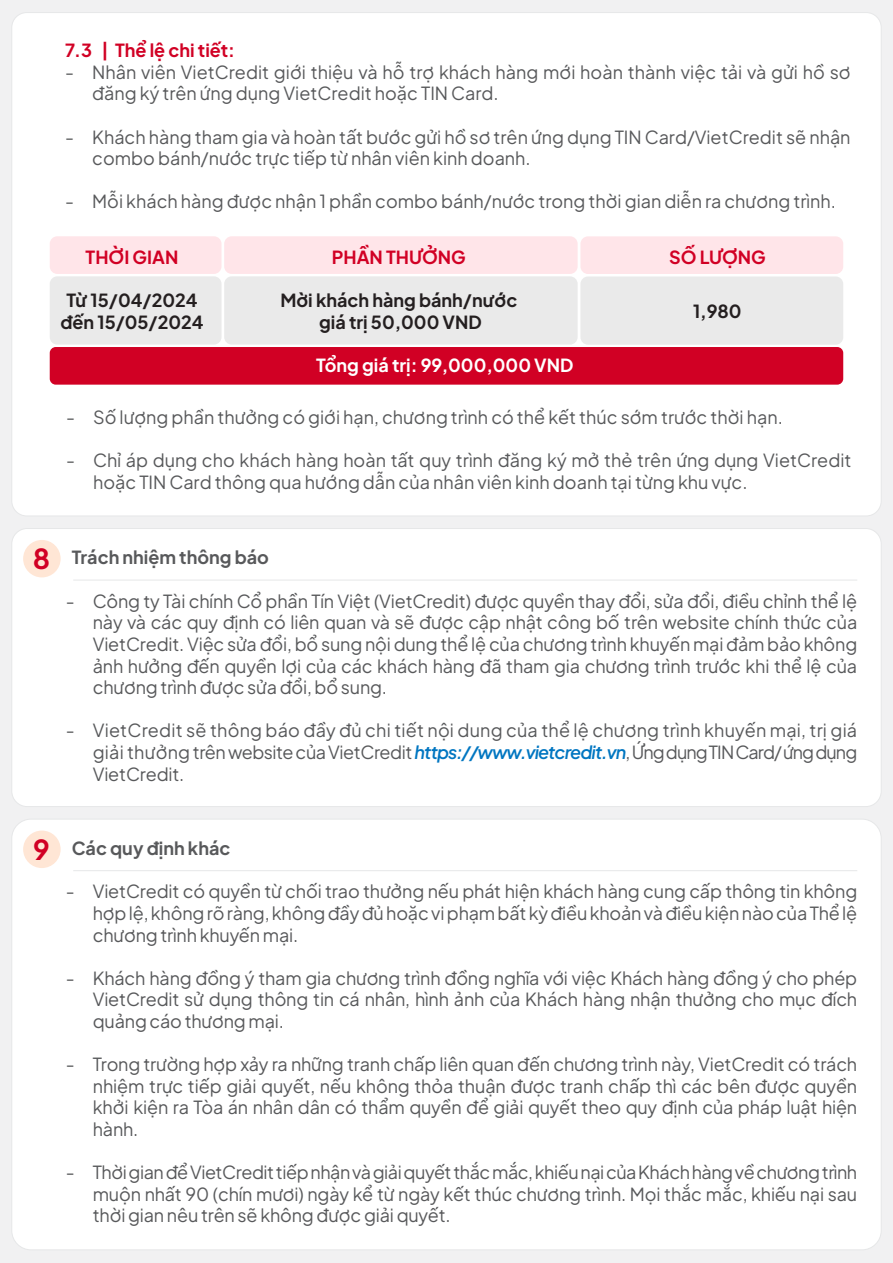
<style>
.page{position:relative;width:893px;height:1263px;background:#f1f1f2}
.page>*{position:absolute;margin:0;border:0;box-sizing:border-box;transform-origin:0 0}
.t1{font:700 27.45px "Plus Jakarta Sans";color:#d10024}
.t2{font:18px/21.6px "Plus Jakarta Sans";color:#58595b;text-align:justify}
.t3{font:700 18px/21.6px "Plus Jakarta Sans";color:#241f20;text-align:center}
.t4{font:700 18px "Plus Jakarta Sans";color:#d10024}
.t5{font:700 18px "Plus Jakarta Sans";color:#58595b}
.t6{font:700 18px "Plus Jakarta Sans";color:#fff}
.s1{font-weight:600;font-style:italic;color:#0076c1}
</style>
<div class="page">
<div style="left:12px;top:13px;width:869px;height:503px;background:#fff;border-radius:15px"></div>
<div style="left:50px;top:236px;width:172px;height:38px;background:#ffe5e9;border-radius:8px"></div>
<div style="left:580px;top:236px;width:263px;height:38px;background:#ffe5e9;border-radius:8px"></div>
<div style="left:224px;top:236px;width:354px;height:38px;background:#ffe5e9;border-radius:8px"></div>
<div style="left:50px;top:276px;width:172px;height:69px;background:#eaeaea;border-radius:8px"></div>
<div style="left:580px;top:276px;width:263px;height:69px;background:#eaeaea;border-radius:8px"></div>
<div style="left:224px;top:276px;width:354px;height:69px;background:#eaeaea;border-radius:8px"></div>
<div style="left:50px;top:347px;width:793px;height:38px;background:#d10024;border-radius:6px"></div>
<div style="left:12px;top:528px;width:869px;height:278px;background:#fff;border-radius:16px"></div>
<div style="left:23px;top:540px;width:38px;height:37px;background:#ffe6d5;border-radius:50%"></div>
<hr style="left:73px;top:580px;width:784px;height:1px;background:#e6e7e8">
<div style="left:12px;top:819px;width:869px;height:431px;background:#fff;border-radius:19px"></div>
<div style="left:23px;top:830px;width:38px;height:38px;background:#ffe6d5;border-radius:50%"></div>
<hr style="left:73px;top:870px;width:784px;height:1px;background:#e6e7e8">
<p class="t4" style="left:65px;top:34px;width:171px">7.3 | Thể lệ chi tiết:</p>
<p class="t2" style="left:92px;top:60px;width:760px;text-indent:-27px">- Nhân viên VietCredit giới thiệu và hỗ trợ khách hàng mới hoàn thành việc tải và gửi hồ sơ đăng ký trên ứng dụng VietCredit hoặc TIN Card.</p>
<p class="t2" style="left:92px;top:124px;width:760px;text-indent:-27px">- Khách hàng tham gia và hoàn tất bước gửi hồ sơ trên ứng dụng TIN Card/VietCredit sẽ nhận combo bánh/nước trực tiếp từ nhân viên kinh doanh.</p>
<p class="t2" style="left:65px;top:189px;width:772px">- Mỗi khách hàng được nhận 1 phần combo bánh/nước trong thời gian diễn ra chương trình.</p>
<p class="t4" style="left:332px;top:241px;width:135px">PHẦN THƯỞNG</p>
<p class="t4" style="left:669px;top:241px;width:98px">SỐ LƯỢNG</p>
<p class="t4" style="left:86px;top:241px;width:94px">THỜI GIAN</p>
<p class="t3" style="left:60px;top:287px;width:145px">Từ 15/04/2024 đến 15/05/2024</p>
<p class="t3" style="left:693px;top:298px;width:50px">1,980</p>
<p class="t3" style="left:280px;top:287px;width:238px">Mời khách hàng bánh/nước giá trị 50,000 VND</p>
<p class="t6" style="left:316px;top:349px;width:259px">Tổng giá trị: 99,000,000 VND</p>
<p class="t2" style="left:66px;top:404px;width:718px">- Số lượng phần thưởng có giới hạn, chương trình có thể kết thúc sớm trước thời hạn.</p>
<p class="t2" style="left:93px;top:448px;width:760px;text-indent:-27px">- Chỉ áp dụng cho khách hàng hoàn tất quy trình đăng ký mở thẻ trên ứng dụng VietCredit hoặc TIN Card thông qua hướng dẫn của nhân viên kinh doanh tại từng khu vực.</p>
<h1 class="t1" style="left:33px;top:534px;width:19px">8</h1>
<p class="t5" style="left:72px;top:542px;width:199px">Trách nhiệm thông báo</p>
<p class="t2" style="left:93px;top:588px;width:766px;text-indent:-27px">- Công ty Tài chính Cổ phần Tín Việt (VietCredit) được quyền thay đổi, sửa đổi, điều chỉnh thể lệ này và các quy định có liên quan và sẽ được cập nhật công bố trên website chính thức của VietCredit. Việc sửa đổi, bổ sung nội dung thể lệ của chương trình khuyến mại đảm bảo không ảnh hưởng đến quyền lợi của các khách hàng đã tham gia chương trình trước khi thể lệ của chương trình được sửa đổi, bổ sung.</p>
<p class="t2" style="left:93px;top:718px;width:766px;text-indent:-27px">- VietCredit sẽ thông báo đầy đủ chi tiết nội dung của thể lệ chương trình khuyến mại, trị giá giải thưởng trên website của VietCredit <span class="s1">https://www.vietcredit.vn</span>, Ứng dụng TIN Card/ ứng dụng VietCredit.</p>
<h1 class="t1" style="left:33px;top:825px;width:18px">9</h1>
<p class="t5" style="left:72px;top:832px;width:160px">Các quy định khác</p>
<p class="t2" style="left:93px;top:879px;width:766px;text-indent:-27px">- VietCredit có quyền từ chối trao thưởng nếu phát hiện khách hàng cung cấp thông tin không hợp lệ, không rõ ràng, không đầy đủ hoặc vi phạm bất kỳ điều khoản và điều kiện nào của Thể lệ chương trình khuyến mại.</p>
<p class="t2" style="left:93px;top:965px;width:766px;text-indent:-27px">- Khách hàng đồng ý tham gia chương trình đồng nghĩa với việc Khách hàng đồng ý cho phép VietCredit sử dụng thông tin cá nhân, hình ảnh của Khách hàng nhận thưởng cho mục đích quảng cáo thương mại.</p>
<p class="t2" style="left:93px;top:1052px;width:766px;text-indent:-27px">- Trong trường hợp xảy ra những tranh chấp liên quan đến chương trình này, VietCredit có trách nhiệm trực tiếp giải quyết, nếu không thỏa thuận được tranh chấp thì các bên được quyền khởi kiện ra Tòa án nhân dân có thẩm quyền để giải quyết theo quy định của pháp luật hiện hành.</p>
<p class="t2" style="left:93px;top:1160px;width:766px;text-indent:-27px">- Thời gian để VietCredit tiếp nhận và giải quyết thắc mắc, khiếu nại của Khách hàng về chương trình muộn nhất 90 (chín mươi) ngày kể từ ngày kết thúc chương trình. Mọi thắc mắc, khiếu nại sau thời gian nêu trên sẽ không được giải quyết.</p>
</div>
